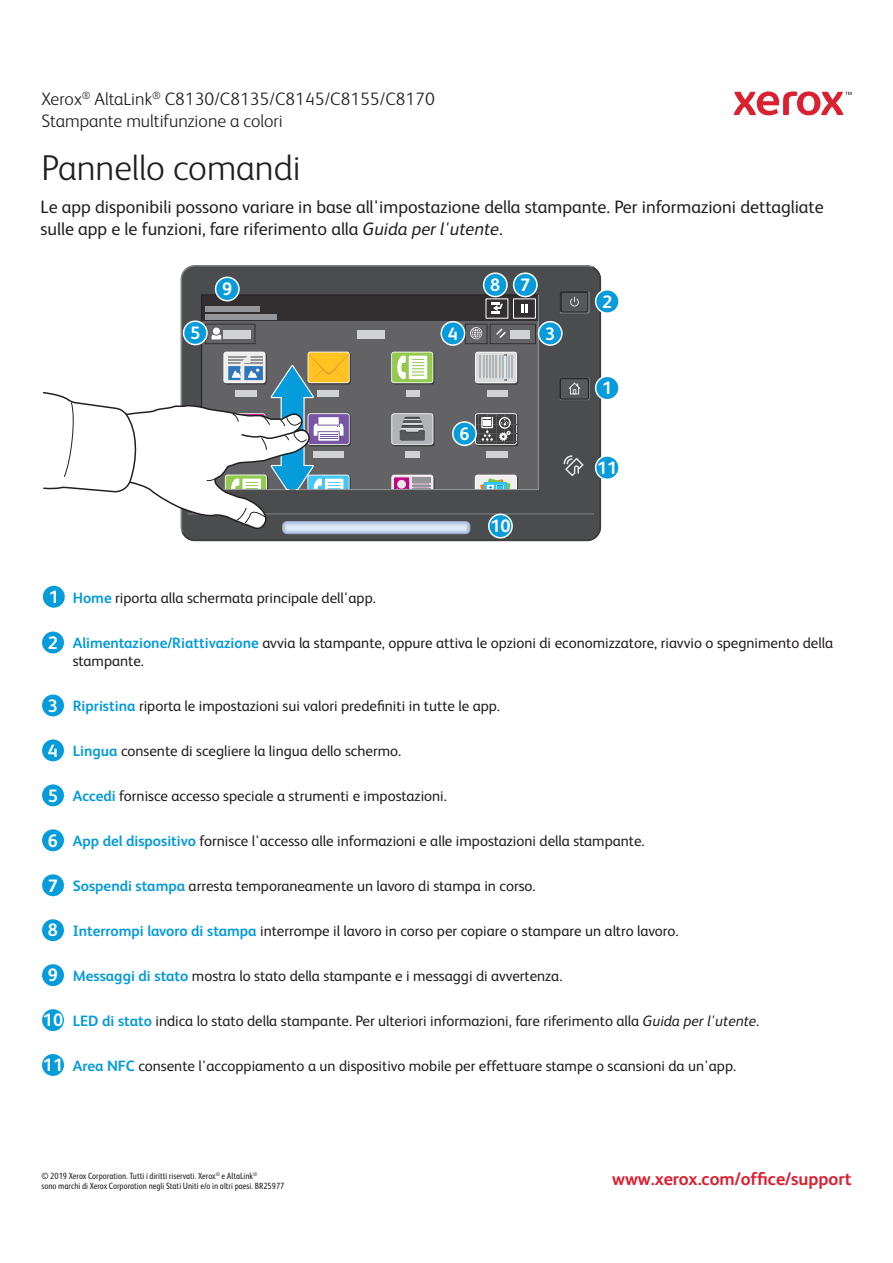
<style>
.page{position:relative;width:893px;height:1263px;background:#fff}
.page>*{position:absolute;margin:0;border:0;box-sizing:border-box;transform-origin:0 0}
.t1{font:300 36px "Xerox Sans";color:#231f20}
.t2{font:18px/21.6px "Xerox Sans";color:#231f20}
.t3{font:300 18px/21.6px "Xerox Sans";color:#231f20}
.t4{font:700 18px "Xerox Sans";color:#db1e30}
.t5{font:700 18px "Xerox Sans";color:#fff}
.t6{font:15px/18px "Xerox Sans";color:#231f20}
.t7{font:9px/10.8px "Xerox Sans Condensed";color:#231f20}
.s1{font-style:italic}
.s2{font-weight:700;color:#069bda}
</style>
<div class="page">
<svg style="left:734px;top:91px;width:117px;height:24px"></svg>
<svg style="left:182px;top:267px;width:420px;height:275px;background:#5f6061"></svg>
<svg style="left:180px;top:265px;width:414px;height:269px;background:#555659"></svg>
<svg style="left:201px;top:294px;width:338px;height:196px;background:#6a6b6c"></svg>
<svg style="left:42px;top:353px;width:309px;height:179px"></svg>
<div style="left:183px;top:320px;width:25px;height:25px;border:3px solid #fff;border-radius:50%"></div>
<div style="left:184px;top:322px;width:22px;height:22px;background:#069bda;border-radius:50%"></div>
<div style="left:215px;top:277px;width:25px;height:24px;border:3px solid #fff;border-radius:50%"></div>
<div style="left:216px;top:278px;width:22px;height:22px;background:#069bda;border-radius:50%"></div>
<div style="left:538px;top:321px;width:25px;height:25px;border:3px solid #fff;border-radius:50%"></div>
<div style="left:539px;top:322px;width:22px;height:22px;background:#069bda;border-radius:50%"></div>
<div style="left:595px;top:289px;width:25px;height:25px;border:3px solid #fff;border-radius:50%"></div>
<div style="left:596px;top:290px;width:22px;height:22px;background:#069bda;border-radius:50%"></div>
<div style="left:595px;top:376px;width:25px;height:24px;border:3px solid #fff;border-radius:50%"></div>
<div style="left:596px;top:377px;width:22px;height:22px;background:#069bda;border-radius:50%"></div>
<div style="left:488px;top:514px;width:25px;height:24px;border:3px solid #fff;border-radius:50%"></div>
<div style="left:489px;top:515px;width:22px;height:22px;background:#069bda;border-radius:50%"></div>
<div style="left:595px;top:455px;width:25px;height:25px;border:3px solid #fff;border-radius:50%"></div>
<div style="left:596px;top:457px;width:22px;height:22px;background:#069bda;border-radius:50%"></div>
<div style="left:483px;top:272px;width:25px;height:25px;border:3px solid #fff;border-radius:50%"></div>
<div style="left:484px;top:274px;width:22px;height:22px;background:#069bda;border-radius:50%"></div>
<div style="left:513px;top:272px;width:25px;height:25px;border:3px solid #fff;border-radius:50%"></div>
<div style="left:514px;top:274px;width:22px;height:22px;background:#069bda;border-radius:50%"></div>
<div style="left:440px;top:321px;width:25px;height:25px;border:3px solid #fff;border-radius:50%"></div>
<div style="left:442px;top:322px;width:22px;height:22px;background:#069bda;border-radius:50%"></div>
<div style="left:452px;top:421px;width:25px;height:25px;border:3px solid #fff;border-radius:50%"></div>
<div style="left:454px;top:423px;width:21px;height:22px;background:#069bda;border-radius:50%"></div>
<div style="left:41px;top:584px;width:25px;height:25px;border:3px solid #fff;border-radius:50%"></div>
<div style="left:43px;top:586px;width:22px;height:22px;background:#069bda;border-radius:50%"></div>
<div style="left:41px;top:630px;width:24px;height:25px;border:3px solid #fff;border-radius:50%"></div>
<div style="left:42px;top:631px;width:22px;height:22px;background:#069bda;border-radius:50%"></div>
<div style="left:41px;top:693px;width:24px;height:25px;border:3px solid #fff;border-radius:50%"></div>
<div style="left:42px;top:694px;width:22px;height:22px;background:#069bda;border-radius:50%"></div>
<div style="left:41px;top:738px;width:24px;height:25px;border:3px solid #fff;border-radius:50%"></div>
<div style="left:42px;top:739px;width:22px;height:22px;background:#069bda;border-radius:50%"></div>
<div style="left:41px;top:783px;width:24px;height:25px;border:3px solid #fff;border-radius:50%"></div>
<div style="left:42px;top:784px;width:22px;height:22px;background:#069bda;border-radius:50%"></div>
<div style="left:41px;top:828px;width:24px;height:25px;border:3px solid #fff;border-radius:50%"></div>
<div style="left:42px;top:829px;width:22px;height:22px;background:#069bda;border-radius:50%"></div>
<div style="left:41px;top:873px;width:24px;height:25px;border:3px solid #fff;border-radius:50%"></div>
<div style="left:42px;top:874px;width:22px;height:22px;background:#069bda;border-radius:50%"></div>
<div style="left:41px;top:918px;width:24px;height:25px;border:3px solid #fff;border-radius:50%"></div>
<div style="left:42px;top:919px;width:22px;height:22px;background:#069bda;border-radius:50%"></div>
<div style="left:41px;top:963px;width:24px;height:24px;border:3px solid #fff;border-radius:50%"></div>
<div style="left:42px;top:964px;width:22px;height:22px;background:#069bda;border-radius:50%"></div>
<div style="left:41px;top:1008px;width:24px;height:24px;border:3px solid #fff;border-radius:50%"></div>
<div style="left:42px;top:1009px;width:22px;height:22px;background:#069bda;border-radius:50%"></div>
<div style="left:41px;top:1052px;width:24px;height:25px;border:3px solid #fff;border-radius:50%"></div>
<div style="left:42px;top:1054px;width:22px;height:22px;background:#069bda;border-radius:50%"></div>
<p class="t3" style="left:41px;top:88px;width:395px">Xerox<sup>®</sup> AltaLink<sup>®</sup> C8130/C8135/C8145/C8155/C8170<br>Stampante multifunzione a colori</p>
<h1 class="t1" style="left:41px;top:146px;width:261px">Pannello comandi</h1>
<p class="t2" style="left:41px;top:198px;width:785px">Le app disponibili possono variare in base all'impostazione della stampante. Per informazioni dettagliate sulle app e le funzioni, fare riferimento alla <span class="s1">Guida per l'utente</span>.</p>
<p class="t5" style="left:190px;top:324px;width:12px">5</p>
<p class="t5" style="left:222px;top:281px;width:12px">9</p>
<p class="t5" style="left:448px;top:325px;width:12px">4</p>
<p class="t5" style="left:490px;top:276px;width:42px">8 7</p>
<p class="t5" style="left:545px;top:325px;width:12px">3</p>
<p class="t5" style="left:459px;top:425px;width:12px">6</p>
<p class="t5" style="left:490px;top:518px;width:22px">10</p>
<p class="t5" style="left:602px;top:293px;width:12px">2</p>
<p class="t5" style="left:602px;top:380px;width:12px">1</p>
<p class="t5" style="left:597px;top:459px;width:22px">11</p>
<p class="t5" style="left:49px;top:588px;width:12px">1</p>
<p class="t5" style="left:48px;top:634px;width:12px">2</p>
<p class="t5" style="left:48px;top:697px;width:12px">3</p>
<p class="t5" style="left:48px;top:742px;width:12px">4</p>
<p class="t5" style="left:48px;top:787px;width:12px">5</p>
<p class="t5" style="left:48px;top:832px;width:12px">6</p>
<p class="t5" style="left:48px;top:877px;width:12px">7</p>
<p class="t5" style="left:48px;top:922px;width:12px">8</p>
<p class="t5" style="left:48px;top:967px;width:12px">9</p>
<p class="t5" style="left:43px;top:1012px;width:22px">10</p>
<p class="t5" style="left:43px;top:1056px;width:22px">11</p>
<p class="t6" style="left:73px;top:590px;width:305px"><span class="s2">Home</span> riporta alla schermata principale dell'app.</p>
<p class="t6" style="left:73px;top:635px;width:762px"><span class="s2">Alimentazione/Riattivazione</span> avvia la stampante, oppure attiva le opzioni di economizzatore, riavvio o spegnimento della stampante.</p>
<p class="t6" style="left:73px;top:698px;width:429px"><span class="s2">Ripristina</span> riporta le impostazioni sui valori predefiniti in tutte le app.</p>
<p class="t6" style="left:73px;top:743px;width:330px"><span class="s2">Lingua</span> consente di scegliere la lingua dello schermo.</p>
<p class="t6" style="left:73px;top:788px;width:376px"><span class="s2">Accedi</span> fornisce accesso speciale a strumenti e impostazioni.</p>
<p class="t6" style="left:73px;top:833px;width:573px"><span class="s2">App del dispositivo</span> fornisce l'accesso alle informazioni e alle impostazioni della stampante.</p>
<p class="t6" style="left:73px;top:878px;width:464px"><span class="s2">Sospendi stampa</span> arresta temporaneamente un lavoro di stampa in corso.</p>
<p class="t6" style="left:73px;top:923px;width:607px"><span class="s2">Interrompi lavoro di stampa</span> interrompe il lavoro in corso per copiare o stampare un altro lavoro.</p>
<p class="t6" style="left:73px;top:968px;width:491px"><span class="s2">Messaggi di stato</span> mostra lo stato della stampante e i messaggi di avvertenza.</p>
<p class="t6" style="left:73px;top:1013px;width:688px"><span class="s2">LED di stato</span> indica lo stato della stampante. Per ulteriori informazioni, fare riferimento alla <span class="s1">Guida per l'utente</span>.</p>
<p class="t6" style="left:73px;top:1058px;width:665px"><span class="s2">Area NFC</span> consente l'accoppiamento a un dispositivo mobile per effettuare stampe o scansioni da un'app.</p>
<p class="t7" style="left:41px;top:1171px;width:244px">© 2019 Xerox Corporation. Tutti i diritti riservati. Xerox<sup>®</sup> e AltaLink<sup>®<br></sup>sono marchi di Xerox Corporation negli Stati Uniti e/o in altri paesi. BR25977</p>
<p class="t4" style="left:612px;top:1171px;width:241px">www.xerox.com/office/support</p>
</div>
